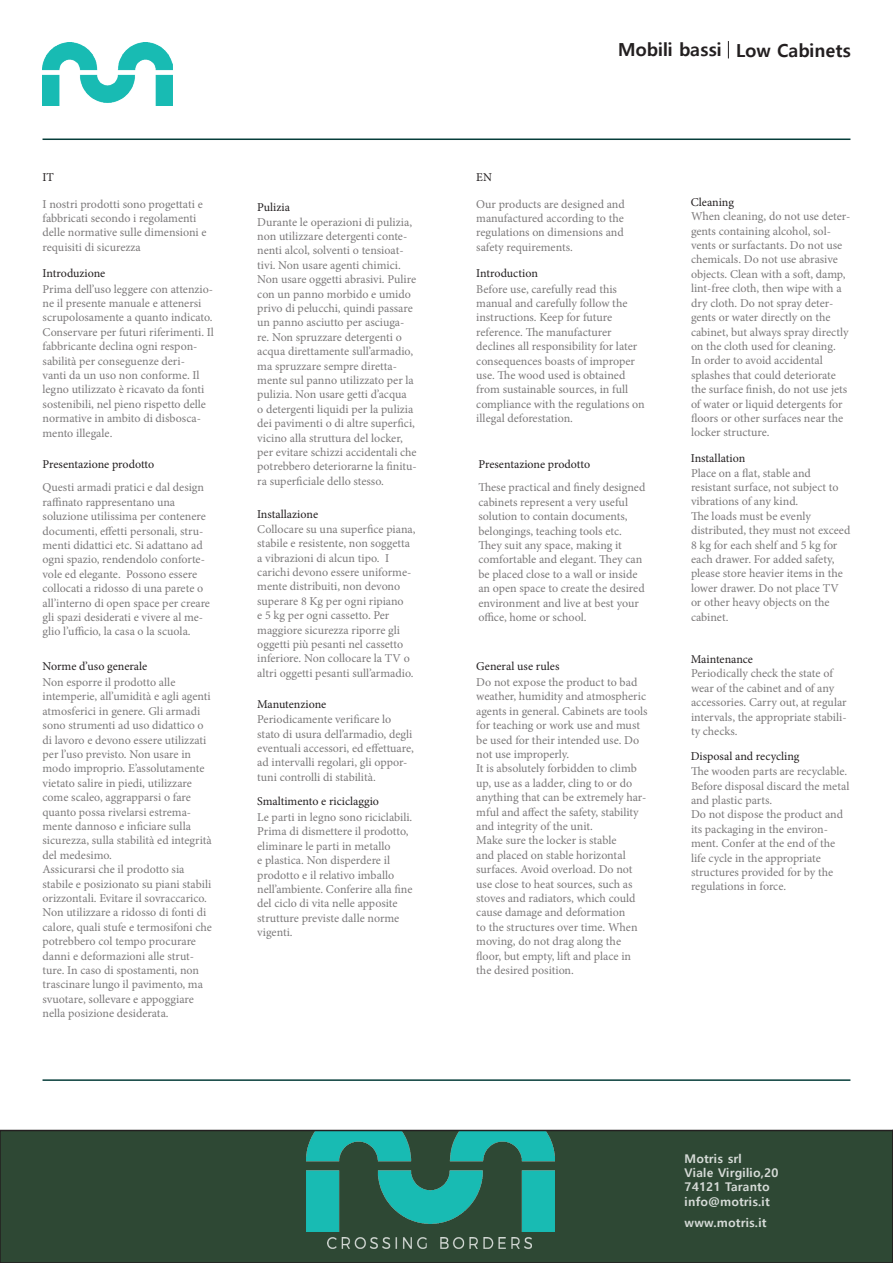
<style>
.page{position:relative;width:893px;height:1263px;background:#fff}
.page>*{position:absolute;margin:0;border:0;box-sizing:border-box;transform-origin:0 0}
.t1{font:700 18px "Malgun Gothic";color:#231f20}
.t2{font:12px/14.4px "Minion Pro";color:#231f20}
.t3{font:700 12px/14.4px "Malgun Gothic";letter-spacing:.02em;color:#fff}
</style>
<div class="page">
<div style="left:0;top:1130px;width:893px;height:133px;background:#2e4834"></div>
<img style="left:306px;top:1133px;width:249px;height:98px">
<div style="left:0;top:1130px;width:893px;height:133px;border:2px solid #231f20"></div>
<img style="left:43px;top:42px;width:130px;height:63px">
<img style="left:327px;top:1237px;width:204px;height:11px">
<hr style="left:43px;top:139px;width:807px;height:1px;background:#063d3a">
<hr style="left:43px;top:1079px;width:807px;height:2px;background:#063d3a">
<svg style="left:728px;top:41px;width:1px;height:17px"></svg>
<svg style="left:892px;top:1130px;width:1px;height:133px"></svg>
<p class="t2" style="left:43px;top:170px;width:13px">IT</p>
<p class="t2" style="left:476px;top:170px;width:17px">EN</p>
<h1 class="t1" style="left:618px;top:39px;width:234px">Mobili bassi Low Cabinets</h1>
<p class="t2" style="left:257px;top:200px;width:34px">Pulizia</p>
<p class="t2" style="left:691px;top:195px;width:45px">Cleaning</p>
<p class="t2" style="left:43px;top:197px;width:166px">I nostri prodotti sono progettati e fabbricati secondo i regolamenti delle normative sulle dimensioni e requisiti di sicurezza</p>
<p class="t2" style="left:476px;top:197px;width:150px;text-align:justify">Our products are designed and manufactured according to the regulations on dimensions and safety requirements.</p>
<p class="t2" style="left:43px;top:282px;width:173px">Prima dell’uso leggere con attenzio&shy;ne il presente manuale e attenersi scrupolosamente a quanto indicato.<br>Conservare per futuri riferimenti. Il fabbricante declina ogni respon&shy;sabilità per conseguenze deri-<br>vanti da un uso non conforme. Il legno utilizzato è ricavato da fonti sostenibili, nel pieno rispetto delle normative in ambito di disbosca&shy;mento illegale.</p>
<p class="t2" style="left:476px;top:282px;width:170px">Before use, carefully read this manual and carefully follow the instructions. Keep for future reference. The manufacturer declines all responsibility for later consequences boasts of improper use. The wood used is obtained from sustainable sources, in full compliance with the regulations on illegal deforestation.</p>
<p class="t2" style="left:257px;top:215px;width:161px">Durante le operazioni di pulizia, non utilizzare detergenti conte&shy;nenti alcol, solventi o tensioat&shy;tivi. Non usare agenti chimici.<br>Non usare oggetti abrasivi. Pulire con un panno morbido e umido privo di pelucchi, quindi passare un panno asciutto per asciuga&shy;re. Non spruzzare detergenti o acqua direttamente sull’armadio, ma spruzzare sempre diretta&shy;mente sul panno utilizzato per la pulizia. Non usare getti d’acqua<br>o detergenti liquidi per la pulizia dei pavimenti o di altre superfici, vicino alla struttura del locker, per evitare schizzi accidentali che potrebbero deteriorarne la finitu&shy;ra superficiale dello stesso.</p>
<p class="t2" style="left:691px;top:209px;width:161px">When cleaning, do not use deter&shy;gents containing alcohol, sol&shy;vents or surfactants. Do not use chemicals. Do not use abrasive objects. Clean with a soft, damp, lint-free cloth, then wipe with a dry cloth. Do not spray deter&shy;gents or water directly on the cabinet, but always spray directly on the cloth used for cleaning.<br>In order to avoid accidental splashes that could deteriorate the surface finish, do not use jets of water or liquid detergents for floors or other surfaces near the locker structure.</p>
<p class="t2" style="left:257px;top:522px;width:160px">Collocare su una superfice piana, stabile e resistente, non soggetta a vibrazioni di alcun tipo. I carichi devono essere uniforme&shy;mente distribuiti, non devono superare 8 Kg per ogni ripiano<br>e 5 kg per ogni cassetto. Per maggiore sicurezza riporre gli oggetti più pesanti nel cassetto inferiore. Non collocare la TV o altri oggetti pesanti sull’armadio.</p>
<p class="t2" style="left:43px;top:266px;width:64px">Introduzione</p>
<p class="t2" style="left:476px;top:266px;width:63px">Introduction</p>
<p class="t2" style="left:691px;top:451px;width:56px">Installation</p>
<p class="t2" style="left:43px;top:457px;width:113px">Presentazione prodotto</p>
<p class="t2" style="left:478px;top:457px;width:113px">Presentazione prodotto</p>
<p class="t2" style="left:691px;top:465px;width:161px">Place on a flat, stable and resistant surface, not subject to vibrations of any kind.<br>The loads must be evenly distributed, they must not exceed<br>8 kg for each shelf and 5 kg for each drawer. For added safety, please store heavier items in the lower drawer. Do not place TV or other heavy objects on the cabinet.</p>
<p class="t2" style="left:43px;top:480px;width:169px">Questi armadi pratici e dal design raffinato rappresentano una soluzione utilissima per contenere documenti, effetti personali, stru&shy;menti didattici etc. Si adattano ad ogni spazio, rendendolo conforte&shy;vole ed elegante. Possono essere collocati a ridosso di una parete o all’interno di open space per creare gli spazi desiderati e vivere al me&shy;glio l’ufficio, la casa o la scuola.</p>
<p class="t2" style="left:478px;top:480px;width:169px">These practical and finely designed cabinets represent a very useful solution to contain documents, belongings, teaching tools etc.<br>They suit any space, making it comfortable and elegant. They can be placed close to a wall or inside an open space to create the desired environment and live at best your office, home or school.</p>
<p class="t2" style="left:476px;top:675px;width:173px">Do not expose the product to bad weather, humidity and atmospheric agents in general. Cabinets are tools for teaching or work use and must be used for their intended use. Do not use improperly.<br>It is absolutely forbidden to climb up, use as a ladder, cling to or do anything that can be extremely har&shy;mful and affect the safety, stability and integrity of the unit.<br>Make sure the locker is stable<br>and placed on stable horizontal surfaces. Avoid overload. Do not use close to heat sources, such as stoves and radiators, which could cause damage and deformation<br>to the structures over time. When moving, do not drag along the floor, but empty, lift and place in the desired position.</p>
<p class="t2" style="left:257px;top:507px;width:63px">Installazione</p>
<p class="t2" style="left:691px;top:652px;width:64px">Maintenance</p>
<p class="t2" style="left:43px;top:659px;width:106px">Norme d’uso generale</p>
<p class="t2" style="left:476px;top:659px;width:85px">General use rules</p>
<p class="t2" style="left:691px;top:666px;width:157px">Periodically check the state of wear of the cabinet and of any accessories. Carry out, at regular intervals, the appropriate stabili&shy;ty checks.</p>
<p class="t2" style="left:43px;top:675px;width:171px">Non esporre il prodotto alle intemperie, all’umidità e agli agenti atmosferici in genere. Gli armadi sono strumenti ad uso didattico o di lavoro e devono essere utilizzati per l’uso previsto. Non usare in modo improprio. E’assolutamente vietato salire in piedi, utilizzare come scaleo, aggrapparsi o fare quanto possa rivelarsi estrema&shy;mente dannoso e inficiare sulla sicurezza, sulla stabilità ed integrità del medesimo.<br>Assicurarsi che il prodotto sia stabile e posizionato su piani stabili orizzontali. Evitare il sovraccarico.<br>Non utilizzare a ridosso di fonti di calore, quali stufe e termosifoni che potrebbero col tempo procurare danni e deformazioni alle strut&shy;ture. In caso di spostamenti, non trascinare lungo il pavimento, ma svuotare, sollevare e appoggiare nella posizione desiderata.</p>
<p class="t2" style="left:257px;top:697px;width:71px">Manutenzione</p>
<p class="t2" style="left:257px;top:712px;width:158px">Periodicamente verificare lo stato di usura dell’armadio, degli eventuali accessori, ed effettuare, ad intervalli regolari, gli oppor&shy;tuni controlli di stabilità.</p>
<p class="t2" style="left:691px;top:748px;width:110px">Disposal and recycling</p>
<p class="t2" style="left:691px;top:764px;width:160px">The wooden parts are recyclable.<br>Before disposal discard the metal and plastic parts.<br>Do not dispose the product and its packaging in the environ&shy;ment. Confer at the end of the life cycle in the appropriate structures provided for by the regulations in force.</p>
<p class="t2" style="left:257px;top:794px;width:124px">Smaltimento e riciclaggio</p>
<p class="t2" style="left:257px;top:810px;width:157px">Le parti in legno sono riciclabili.<br>Prima di dismettere il prodotto, eliminare le parti in metallo<br>e plastica. Non disperdere il prodotto e il relativo imballo nell’ambiente. Conferire alla fine del ciclo di vita nelle apposite strutture previste dalle norme vigenti.</p>
<p class="t3" style="left:685px;top:1151px;width:95px">Motris srl<br>Viale Virgilio,20<br>74121 Taranto info@motris.it</p>
<p class="t3" style="left:685px;top:1216px;width:83px">www.motris.it</p>
</div>
